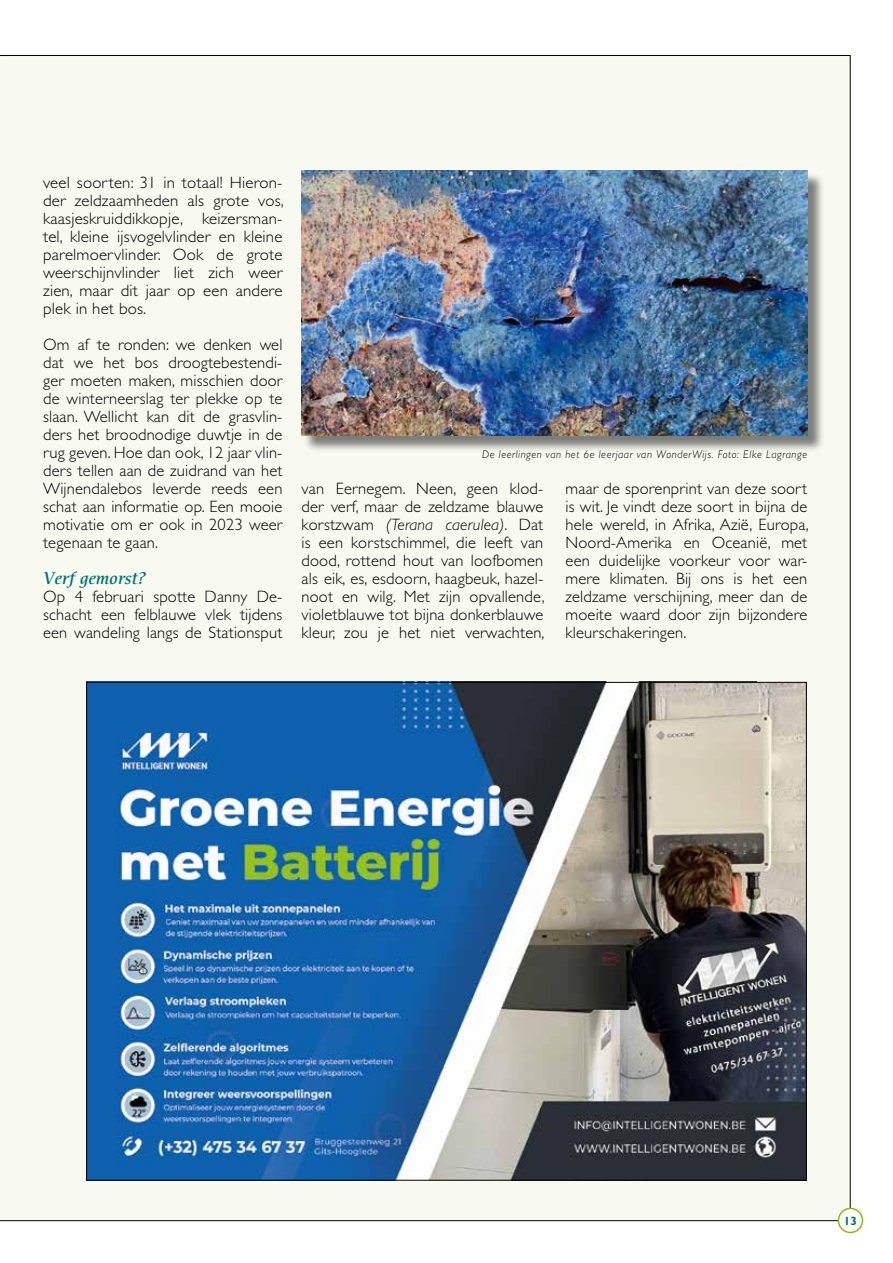
<style>
.page{position:relative;width:893px;height:1263px;background:#fff}
.page>*{position:absolute;margin:0;border:0;box-sizing:border-box;transform-origin:0 0}
.t1{font:300 16.5px/18px "Gill Sans Std";letter-spacing:.01em;color:#000;text-align:justify}
.t2{font:italic 500 16.5px "Cerigo Std";letter-spacing:.01em;color:#007270}
.t3{font:700 12px "Gill Sans Std";color:#007270}
.t4{font:italic 300 11.25px "Gill Sans Std";letter-spacing:.05em;color:#000}
.s1{font-style:italic}
</style>
<div class="page">
<div style="left:0;top:55px;width:850px;height:1165px;background:#f8faf2"></div>
<hr style="left:850px;top:55px;width:1px;height:1165px;background:#000">
<hr style="left:0;top:1220px;width:846px;height:1px;background:#000">
<div style="left:838px;top:1208px;width:24px;height:24px;background:#fff;border-radius:50%"></div>
<div style="left:838px;top:1208px;width:25px;height:25px;border:2px solid #95b41f;border-radius:50%"></div>
<hr style="left:0;top:55px;width:850px;height:1px;background:#000">
<div style="left:303px;top:172px;width:521px;height:281px;background:#000;opacity:.5"></div>
<img style="left:302px;top:170px;width:505px;height:266px">
<img style="left:88px;top:684px;width:717px;height:495px">
<p class="t1" style="left:43px;top:174px;width:242px">veel soorten: 31 in totaal! Hieron&shy;der zeldzaamheden als grote vos, kaasjeskruiddikkopje, keizersman&shy;tel, kleine ijsvogelvlinder en kleine parelmoervlinder. Ook de grote weerschijnvlinder liet zich weer zien, maar dit jaar op een andere plek in het bos.</p>
<p class="t1" style="left:43px;top:336px;width:241px">Om af te ronden: we denken wel dat we het bos droogtebestendi&shy;ger moeten maken, misschien door de winterneerslag ter plekke op te slaan. Wellicht kan dit de grasvlin&shy;ders het broodnodige duwtje in de rug geven. Hoe dan ook, 12 jaar vlin&shy;ders tellen aan de zuidrand van het Wijnendalebos leverde reeds een schat aan informatie op. Een mooie motivatie om er ook in 2023 weer tegenaan te gaan.</p>
<p class="t2" style="left:43px;top:569px;width:104px">Verf gemorst?</p>
<p class="t1" style="left:43px;top:588px;width:241px">Op 4 februari spotte Danny De&shy;schacht een felblauwe vlek tijdens een wandeling langs de Stationsput</p>
<p class="t4" style="left:482px;top:448px;width:327px">De leerlingen van het 6e leerjaar van WonderWijs. Foto: Elke Lagrange</p>
<p class="t1" style="left:302px;top:480px;width:244px">van Eernegem. Neen, geen klod&shy;der verf, maar de zeldzame blauwe korstzwam <span class="s1">(Terana caerulea)</span>. Dat is een korstschimmel, die leeft van dood, rottend hout van loofbomen als eik, es, esdoorn, haagbeuk, hazel&shy;noot en wilg. Met zijn opvallende, violetblauwe tot bijna donkerblauwe kleur, zou je het niet verwachten,</p>
<p class="t1" style="left:566px;top:480px;width:244px">maar de sporenprint van deze soort is wit. Je vindt deze soort in bijna de hele wereld, in Afrika, Azië, Europa, Noord-Amerika en Oceanië, met een duidelijke voorkeur voor war&shy;mere klimaten. Bij ons is het een zeldzame verschijning, meer dan de moeite waard door zijn bijzondere kleurschakeringen.</p>
<p class="t3" style="left:844px;top:1213px;width:15px">13</p>
</div>
